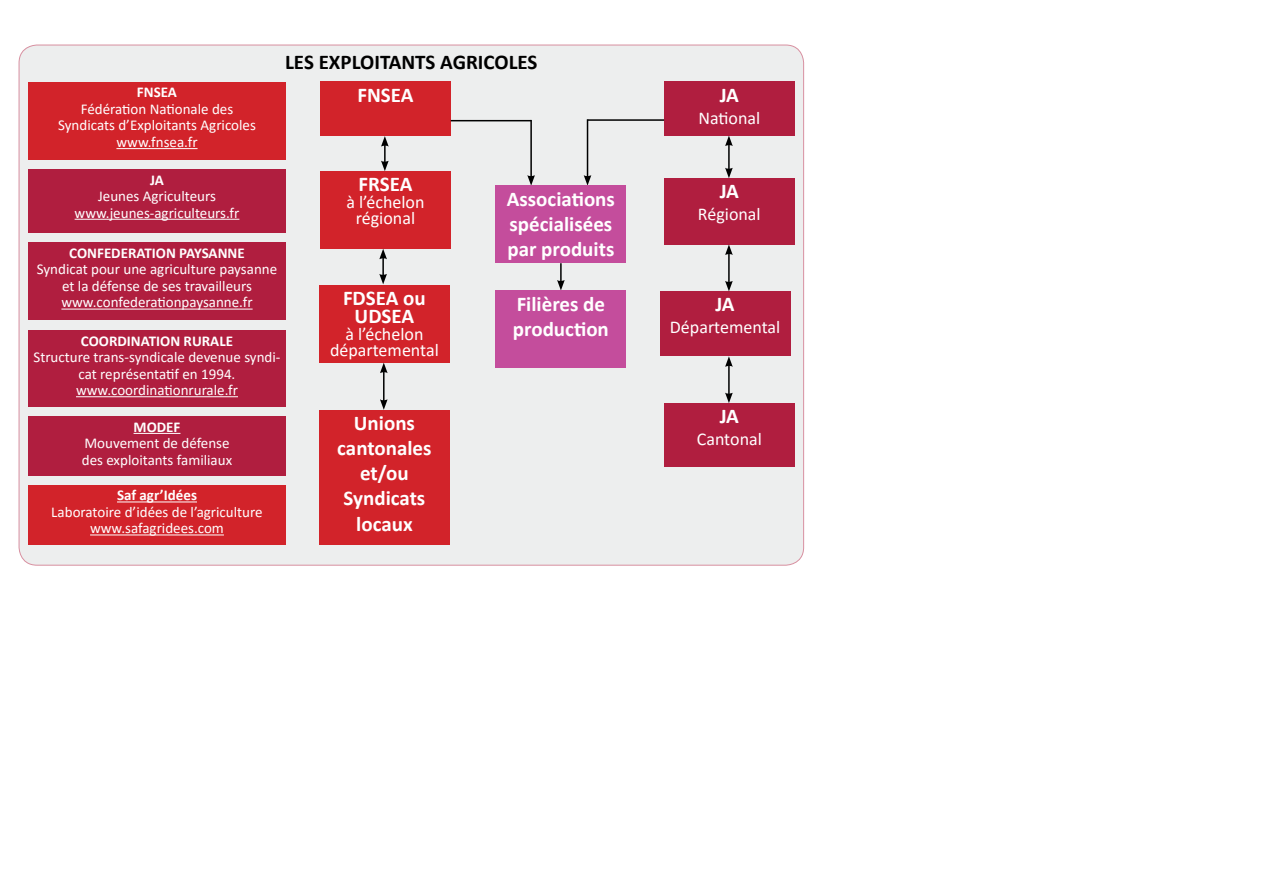
<style>
.page{position:relative;width:1263px;height:893px;background:#fff}
.page>*{position:absolute;margin:0;border:0;box-sizing:border-box;transform-origin:0 0}
.t1{font:700 21px/25.2px "Calibri";color:#fff;text-align:center}
.t2{font:700 21px "Calibri";color:#000}
.t3{font:18px/16.5px "Calibri";color:#fff;text-align:center}
.t4{font:15px/16.5px "Calibri";color:#fff;text-align:center}
.t5{font:700 15px "Calibri";color:#fff}
</style>
<div class="page">
<div style="left:19px;top:45px;width:785px;height:520px;background:#edeeee;border-radius:18px"></div>
<div style="left:28px;top:242px;width:258px;height:78px;background:#b01e3f"></div>
<hr style="left:61px;top:309px;width:192px;height:1px;background:#fff">
<div style="left:28px;top:169px;width:258px;height:63px;background:#b01e3f"></div>
<hr style="left:75px;top:219px;width:164px;height:1px;background:#fff">
<div style="left:28px;top:330px;width:258px;height:76px;background:#b01e3f"></div>
<hr style="left:76px;top:396px;width:162px;height:1px;background:#fff">
<div style="left:28px;top:82px;width:258px;height:77px;background:#d2232a"></div>
<hr style="left:116px;top:148px;width:82px;height:1px;background:#fff">
<div style="left:28px;top:485px;width:258px;height:59px;background:#d2232a"></div>
<hr style="left:117px;top:501px;width:80px;height:1px;background:#fff">
<hr style="left:90px;top:534px;width:134px;height:1px;background:#fff">
<div style="left:28px;top:416px;width:258px;height:60px;background:#b01e3f"></div>
<hr style="left:134px;top:433px;width:46px;height:1px;background:#fff">
<svg style="left:557px;top:263px;width:8px;height:27px"></svg>
<hr style="left:587px;top:119px;width:1px;height:58px;background:#000">
<svg style="left:584px;top:175px;width:7px;height:11px"></svg>
<hr style="left:530px;top:120px;width:2px;height:57px;background:#000">
<svg style="left:527px;top:175px;width:8px;height:11px"></svg>
<div style="left:320px;top:82px;width:131px;height:54px;background:#d2232a"></div>
<div style="left:320px;top:171px;width:131px;height:78px;background:#d2232a"></div>
<div style="left:319px;top:285px;width:131px;height:78px;background:#d2232a"></div>
<div style="left:319px;top:410px;width:131px;height:134px;background:#d2232a"></div>
<div style="left:496px;top:186px;width:130px;height:77px;background:#c44d9c"></div>
<div style="left:496px;top:290px;width:130px;height:78px;background:#c44d9c"></div>
<div style="left:664px;top:82px;width:131px;height:54px;background:#b01e3f"></div>
<div style="left:664px;top:178px;width:131px;height:66px;background:#b01e3f"></div>
<div style="left:660px;top:291px;width:130px;height:65px;background:#b01e3f"></div>
<div style="left:664px;top:403px;width:131px;height:63px;background:#b01e3f"></div>
<hr style="left:451px;top:120px;width:80px;height:1px;background:#000">
<hr style="left:587px;top:119px;width:77px;height:2px;background:#000">
<svg style="left:381px;top:136px;width:8px;height:35px"></svg>
<svg style="left:379px;top:249px;width:8px;height:35px"></svg>
<hr style="left:383px;top:371px;width:1px;height:31px;background:#000">
<svg style="left:380px;top:363px;width:8px;height:10px"></svg>
<svg style="left:380px;top:399px;width:8px;height:11px"></svg>
<hr style="left:728px;top:365px;width:2px;height:30px;background:#000">
<svg style="left:725px;top:356px;width:8px;height:11px"></svg>
<svg style="left:725px;top:393px;width:8px;height:10px"></svg>
<hr style="left:728px;top:253px;width:2px;height:30px;background:#000">
<svg style="left:725px;top:244px;width:8px;height:11px"></svg>
<svg style="left:725px;top:281px;width:8px;height:10px"></svg>
<hr style="left:728px;top:144px;width:2px;height:26px;background:#000">
<svg style="left:725px;top:136px;width:8px;height:10px"></svg>
<svg style="left:725px;top:168px;width:8px;height:10px"></svg>
<p class="t5" style="left:137px;top:82px;width:42px">FNSEA</p>
<p class="t4" style="left:58px;top:100px;width:199px">Fédération Nationale des<br>Syndicats d’Exploitants Agricoles www.fnsea.fr</p>
<h1 class="t2" style="left:285px;top:47px;width:254px">LES EXPLOITANTS AGRICOLES</h1>
<h1 class="t1" style="left:357px;top:82px;width:58px">FNSEA</h1>
<p class="t5" style="left:150px;top:169px;width:15px">JA</p>
<p class="t4" style="left:75px;top:187px;width:166px">Jeunes Agriculteurs www.jeunes-agriculteurs.fr</p>
<p class="t5" style="left:69px;top:242px;width:177px">CONFEDERATION PAYSANNE</p>
<p class="t4" style="left:37px;top:261px;width:242px">Syndicat pour une agriculture paysanne et la défense de ses travailleurs www.confederationpaysanne.fr</p>
<p class="t5" style="left:81px;top:330px;width:154px">COORDINATION RURALE</p>
<p class="t4" style="left:33px;top:348px;width:249px">Structure trans-syndicale devenue syndi&shy;cat représentatif en 1994. www.coordinationrurale.fr</p>
<p class="t5" style="left:134px;top:416px;width:48px">MODEF</p>
<p class="t4" style="left:82px;top:435px;width:152px;text-align:left">Mouvement de défense des exploitants familiaux</p>
<p class="t5" style="left:117px;top:485px;width:81px">Saf agr’Idées</p>
<p class="t4" style="left:51px;top:503px;width:213px">Laboratoire d’idées de l’agriculture www.safagridees.com</p>
<h1 class="t1" style="left:358px;top:171px;width:55px">FRSEA</h1>
<p class="t3" style="left:346px;top:193px;width:80px">à l’échelon régional</p>
<h1 class="t1" style="left:343px;top:288px;width:84px;line-height:18px">FDSEA ou<br>UDSEA</h1>
<p class="t3" style="left:330px;top:325px;width:110px">à l’échelon départemental</p>
<h1 class="t1" style="left:337px;top:409px;width:96px">Unions cantonales et/ou<br>Syndicats locaux</h1>
<h1 class="t1" style="left:507px;top:185px;width:110px;text-align:left">Associations spécialisées par produits</h1>
<h1 class="t1" style="left:513px;top:290px;width:97px;text-align:left">Filières de production</h1>
<h1 class="t1" style="left:720px;top:82px;width:21px">JA</h1>
<p class="t3" style="left:698px;top:109px;width:63px">National</p>
<h1 class="t1" style="left:720px;top:178px;width:21px">JA</h1>
<p class="t3" style="left:698px;top:205px;width:64px">Régional</p>
<h1 class="t1" style="left:715px;top:291px;width:21px">JA</h1>
<p class="t3" style="left:670px;top:318px;width:112px">Départemental</p>
<h1 class="t1" style="left:720px;top:403px;width:21px">JA</h1>
<p class="t3" style="left:697px;top:430px;width:67px">Cantonal</p>
</div>
